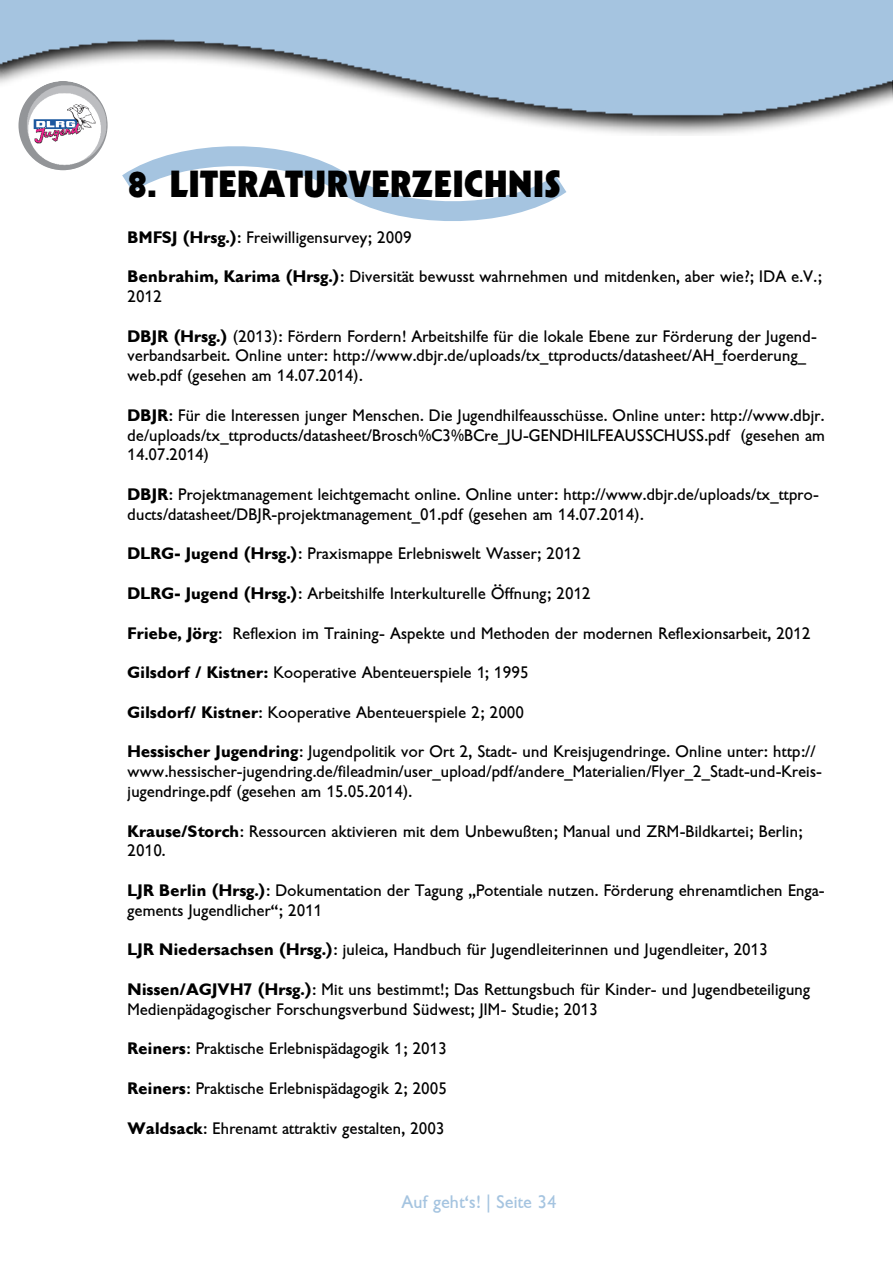
<style>
.page{position:relative;width:893px;height:1263px;background:#fff}
.page>*{position:absolute;margin:0;border:0;box-sizing:border-box;transform-origin:0 0}
._1_Kapitelüberschrif{font:700 37.5px "DLRG Jugend Titel";color:#000}
.t1{font:18px "DLRG Jugend Text";color:#a5c4e0}
.t2{font:16.5px/19.8px "DLRG Jugend Text";color:#000}
.s1{font-weight:700}
</style>
<div class="page">
<img style="left:19px;top:135px;width:88px;height:35px">
<svg style="left:100px;top:147px;width:467px;height:74px"></svg>
<img style="left:0;top:38px;width:892px;height:97px">
<img style="left:892px;top:38px;width:1px;height:63px">
<div style="left:0;top:0;width:893px;height:38px;background:#a5c4e0"></div>
<p class="_1_Kapitelüberschrif" style="left:128px;top:163px;width:435px">8. LITERATURVERZEICHNIS</p>
<p class="t2" style="left:128px;top:227px;width:286px"><span class="s1">BMFSJ (Hrsg.)</span>: Freiwilligensurvey; 2009</p>
<p class="t2" style="left:128px;top:267px;width:696px"><span class="s1">Benbrahim, Karima (Hrsg.)</span>: Diversität bewusst wahrnehmen und mitdenken, aber wie?; IDA e.V.;<br>2012</p>
<p class="t2" style="left:128px;top:326px;width:691px"><span class="s1">DBJR (Hrsg.)</span> (2013): Fördern Fordern! Arbeitshilfe für die lokale Ebene zur Förderung der Jugend&shy;verbandsarbeit. Online unter: http://www.dbjr.de/uploads/tx_ttproducts/datasheet/AH_foerderung_ web.pdf (gesehen am 14.07.2014).</p>
<p class="t2" style="left:128px;top:405px;width:699px;text-align:justify"><span class="s1">DBJR</span>: Für die Interessen junger Menschen. Die Jugendhilfeausschüsse. Online unter: http://www.dbjr. de/uploads/tx_ttproducts/datasheet/Brosch%C3%BCre_JU-GENDHILFEAUSSCHUSS.pdf (gesehen am 14.07.2014)</p>
<p class="t2" style="left:128px;top:484px;width:693px"><span class="s1">DBJR</span>: Projektmanagement leichtgemacht online. Online unter: http://www.dbjr.de/uploads/tx_ttpro&shy;ducts/datasheet/DBJR-projektmanagement_01.pdf (gesehen am 14.07.2014).</p>
<p class="t2" style="left:128px;top:544px;width:455px"><span class="s1">DLRG- Jugend (Hrsg.)</span>: Praxismappe Erlebniswelt Wasser; 2012</p>
<p class="t2" style="left:128px;top:583px;width:465px"><span class="s1">DLRG- Jugend (Hrsg.)</span>: Arbeitshilfe Interkulturelle Öffnung; 2012</p>
<p class="t2" style="left:128px;top:623px;width:685px"><span class="s1">Friebe, Jörg</span>: Reflexion im Training- Aspekte und Methoden der modernen Reflexionsarbeit, 2012</p>
<p class="t2" style="left:128px;top:663px;width:403px"><span class="s1">Gilsdorf / Kistner:</span> Kooperative Abenteuerspiele 1; 1995</p>
<p class="t2" style="left:128px;top:702px;width:398px"><span class="s1">Gilsdorf/ Kistner</span>: Kooperative Abenteuerspiele 2; 2000</p>
<p class="t2" style="left:128px;top:742px;width:696px"><span class="s1">Hessischer Jugendring</span>: Jugendpolitik vor Ort 2, Stadt- und Kreisjugendringe. Online unter: http:// www.hessischer-jugendring.de/fileadmin/user_upload/pdf/andere_Materialien/Flyer_2_Stadt-und-Kreis&shy;jugendringe.pdf (gesehen am 15.05.2014).</p>
<p class="t2" style="left:128px;top:821px;width:677px"><span class="s1">Krause/Storch</span>: Ressourcen aktivieren mit dem Unbewußten; Manual und ZRM-Bildkartei; Berlin;<br>2010.</p>
<p class="t2" style="left:128px;top:880px;width:699px"><span class="s1">LJR Berlin (Hrsg.)</span>: Dokumentation der Tagung „Potentiale nutzen. Förderung ehrenamtlichen Enga&shy;gements Jugendlicher“; 2011</p>
<p class="t2" style="left:128px;top:940px;width:642px"><span class="s1">LJR Niedersachsen (Hrsg.)</span>: juleica, Handbuch für Jugendleiterinnen und Jugendleiter, 2013</p>
<p class="t2" style="left:128px;top:979px;width:684px"><span class="s1">Nissen/AGJVH7 (Hrsg.)</span>: Mit uns bestimmt!; Das Rettungsbuch für Kinder- und Jugendbeteiligung</p>
<p class="t2" style="left:128px;top:999px;width:472px">Medienpädagogischer Forschungsverbund Südwest; JIM- Studie; 2013</p>
<p class="t2" style="left:128px;top:1039px;width:321px"><span class="s1">Reiners</span>: Praktische Erlebnispädagogik 1; 2013</p>
<p class="t2" style="left:128px;top:1078px;width:321px"><span class="s1">Reiners</span>: Praktische Erlebnispädagogik 2; 2005</p>
<p class="t2" style="left:128px;top:1118px;width:319px"><span class="s1">Waldsack</span>: Ehrenamt attraktiv gestalten, 2003</p>
<p class="t1" style="left:402px;top:1191px;width:157px">Auf geht‘s! | Seite 34</p>
</div>
